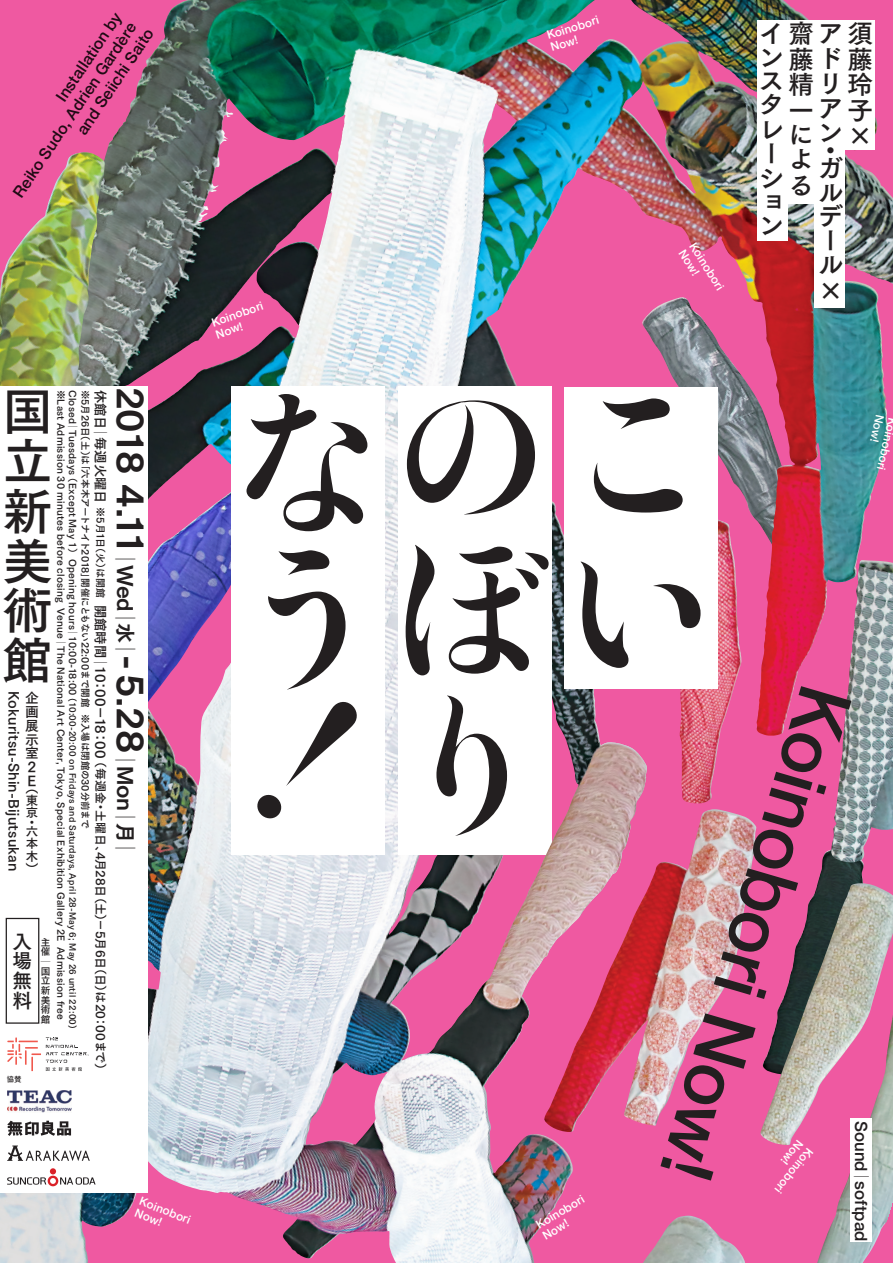
<style>
.page{position:relative;width:893px;height:1263px;background:#fff}
.page>*{position:absolute;margin:0;border:0;box-sizing:border-box;transform-origin:0 0}
.t1{font:159.75px/154.2px "Yutuki 5 Go K Std W8";color:#231f20}
.t2{font:500 73.35px "Helvetica Neue";color:#231f20}
.t3{font:49.8px/49.8px "Tsuku Go Pro B";color:#231f20;text-align:justify}
.t4{font:25.5px/24.2px "Tsuku Go Pro B";color:#231f20}
.t5{font:20.1px "Tsuku Go Pro E";letter-spacing:-.005em;color:#231f20}
.t6{font:19.65px/19.6px "Tsuku Go Pro B";color:#231f20;text-align:justify}
.t7{font:500 16.8px "Helvetica Neue";letter-spacing:.005em;color:#231f20}
.t8{font:500 15.9px/17.9px "Helvetica Neue";color:#231f20;text-align:right}
.t9{font:13.8px/13.8px "Tsuku Go Pro B";letter-spacing:.01em;color:#231f20}
.t10{font:12.45px/12.5px "Tsuku Go Pro B";color:#231f20;text-align:justify}
.t11{font:12px "Tsuku Go Pro B";letter-spacing:-.02em;color:#231f20}
.t12{font:500 11.7px/12.8px "Helvetica Neue";color:#fff}
.t13{font:9.6px/9.6px "Tsuku Go Pro B";letter-spacing:.02em;color:#231f20;text-align:justify}
.t14{font:9.6px "Tsuku Go Pro B";letter-spacing:-.025em;color:#231f20}
.t15{font:8.55px "Tsuku Go Pro B";letter-spacing:.025em;color:#231f20}
.t16{font:7.5px "Tsuku Go Pro B";color:#231f20}
.s1{font-size:33.45px}
.s2{font-size:13.35px}
.s3{font-size:9.9px}
.s4{font-size:9.6px}
.s5{font-family:"Tsuku Go Pro B";font-weight:400;font-size:15px}
</style>
<div class="page">
<img style="left:690px;top:0;width:203px;height:1263px">
<img style="left:690px;top:297px;width:135px;height:292px">
<img style="left:763px;top:849px;width:102px;height:226px">
<img style="left:0;top:0;width:690px;height:1263px">
<div style="left:398px;top:387px;width:154px;height:468px;background:#fff"></div>
<img style="left:0;top:152px;width:105px;height:235px">
<div style="left:231px;top:387px;width:154px;height:468px;background:#fff"></div>
<div style="left:564px;top:387px;width:154px;height:301px;background:#fff"></div>
<div style="left:844px;top:21px;width:30px;height:129px;background:#fff"></div>
<div style="left:815px;top:21px;width:30px;height:287px;background:#fff"></div>
<div style="left:786px;top:21px;width:31px;height:183px;background:#fff"></div>
<div style="left:758px;top:21px;width:30px;height:220px;background:#fff"></div>
<img style="left:463px;top:741px;width:184px;height:292px">
<svg style="left:552px;top:538px;width:2px;height:142px"></svg>
<svg style="left:463px;top:741px;width:49px;height:103px"></svg>
<div style="left:0;top:387px;width:148px;height:806px;background:#fff"></div>
<div style="left:6px;top:918px;width:33px;height:106px;border:1px solid #231f20"></div>
<svg style="left:7px;top:1121px;width:64px;height:15px"></svg>
<svg style="left:7px;top:1037px;width:82px;height:34px"></svg>
<img style="left:7px;top:1090px;width:65px;height:22px">
<div style="left:850px;top:1118px;width:22px;height:124px;background:#fff"></div>
<svg style="left:7px;top:1168px;width:89px;height:18px"></svg>
<svg style="left:7px;top:1145px;width:83px;height:16px"></svg>
<h3 class="t8" style="left:-7px;top:180px;width:213px;rotate:-56deg">Installation by<br>Reiko Sudo, Adrien Gardère and Seiichi Saito</h3>
<p class="t5" style="left:143px;top:387px;width:473px;rotate:90deg"><span class="s1">2018 4.11</span>│Wed│水│<span class="s1">- 5.28</span>│Mon│月│</p>
<p class="t11" style="left:111px;top:390px;width:686px;rotate:90deg"><span class="s2">休館日│毎週火曜日</span> <span class="s3">※5月1日（火）は開館</span> <span class="s2">開館時間│10：00－18：00</span> （毎週金・土曜日、4月28日（土）－5月6日（日）は20：00まで）</p>
<p class="t3" style="left:3px;top:381px;width:50px">国立新美術館</p>
<p class="t9" style="left:25px;top:689px;width:15px">企画展示室<br>2<br>E</p>
<p class="t10" style="left:26px;top:780px;width:14px">（東京</p>
<p class="t10" style="left:26px;top:816px;width:14px;line-height:9.3px">・六</p>
<p class="t10" style="left:26px;top:836px;width:14px">本木）</p>
<p class="t15" style="left:80px;top:390px;width:649px;rotate:90deg"><span class="s4">Closed│Tuesdays （Except May 1） Opening hours│10:00-18:00</span> (10:00-20:00 on Fridays and Saturdays, April 28-May 6; May 26 until 22:00)　</p>
<p class="t13" style="left:67px;top:390px;width:631px;rotate:90deg">※Last Admission 30 minutes before closing Venue│The National Art Center, Tokyo, Special Exhibition Gallery 2E Admission free</p>
<p class="t14" style="left:94px;top:390px;width:440px;rotate:90deg">※5月26日（土）は｢六本木アートナイト2018｣開催にともない22:00まで開館 ※入場は閉館の30分前まで</p>
<p class="t9" style="left:23px;top:691px;width:182px;rotate:90deg">Kokuritsu-Shin-Bijutsukan</p>
<p class="t6" style="left:13px;top:929px;width:21px">入場無料</p>
<p class="t13" style="left:41px;top:936px;width:11px">主催─国立新美術館</p>
<p class="t16" style="left:7px;top:1072px;width:16px">協賛</p>
<p class="t12" style="left:143px;top:1194px;width:55px;rotate:21deg">Koinobori<br>Now!</p>
<p class="t12" style="left:210px;top:316px;width:55px;rotate:-19deg">Koinobori<br>Now!</p>
<p class="t12" style="left:545px;top:28px;width:55px;rotate:-17deg">Koinobori<br>Now!</p>
<p class="t12" style="left:698px;top:240px;width:55px;rotate:57deg">Koinobori<br>Now!</p>
<p class="t4" style="left:759px;top:18px;width:115px;line-height:25.5px;text-align:right">イ齋ア須ン藤ド藤精リ玲一ア子</p>
<p class="t4" style="left:875px;top:123px;width:27px;rotate:90deg">×</p>
<p class="t4" style="left:759px;top:66px;width:25px">スタレーション</p>
<p class="t4" style="left:818px;top:117px;width:25px">ン</p>
<p class="t4" style="left:818px;top:138px;width:27px;line-height:18.6px">・ガ</p>
<p class="t4" style="left:818px;top:178px;width:27px">ルデール</p>
<p class="t4" style="left:846px;top:278px;width:27px;rotate:90deg">×</p>
<p class="t4" style="left:788px;top:119px;width:24px;line-height:25px;text-align:justify">による</p>
<p class="t1" style="left:391px;top:380px;width:313px;text-indent:-164px">なのぼいり</p>
<p class="t1" style="left:558px;top:375px;width:128px">こ</p>
<p class="t12" style="left:887px;top:416px;width:30px;rotate:103deg">Now!</p>
<p class="t12" style="left:900px;top:419px;width:55px;rotate:103deg">Koinobori</p>
<p class="t1" style="left:227px;top:541px;width:122px">う</p>
<p class="t2" style="left:883px;top:704px;width:512px;rotate:106deg">Koinobori Now!</p>
<p class="t7" style="left:874px;top:1120px;width:122px;rotate:90deg">Sound<span class="s5">│</span>softpad</p>
<p class="t12" style="left:816px;top:1154px;width:55px;rotate:128deg">Koinobori<br>Now!</p>
<p class="t12" style="left:533px;top:1219px;width:55px;rotate:-31deg">Koinobori<br>Now!</p>
</div>
